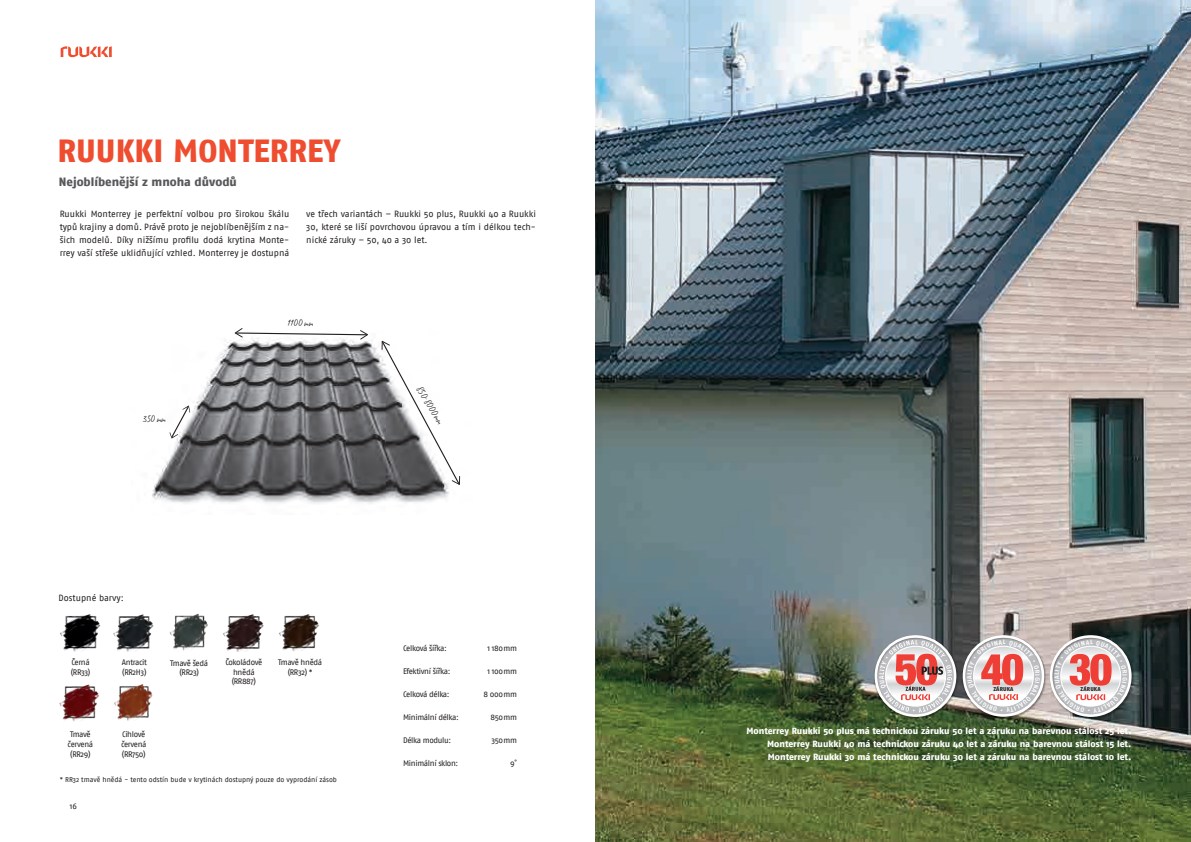
<style>
.page{position:relative;width:1191px;height:842px;background:#fff}
.page>*{position:absolute;margin:0;border:0;box-sizing:border-box;transform-origin:0 0}
.t1{font:800 32px "Fago Pro";color:#ef4d2f}
.t2{font:800 12px "Fago Pro";color:#57585a}
.t3{font:10px "Good Foot";color:#231f20}
.t4{font:9px/13px "Fago Pro";letter-spacing:-.005em;color:#231f20;text-align:justify}
.t5{font:800 9px/13px "Fago Pro";color:#fff;text-align:justify}
.t6{font:8px/9.6px "Fago Pro";letter-spacing:-.045em;color:#231f20;text-align:center}
.t7{font:7px "Fago Pro";color:#231f20}
.t8{font:800 5.6px "Fago OT";letter-spacing:.025em;color:#231f20}
</style>
<div class="page">
<svg style="left:61px;top:46px;width:51px;height:11px"></svg>
<img style="left:152px;top:339px;width:297px;height:165px">
<img style="left:595px;top:0;width:596px;height:842px">
<svg style="left:381px;top:340px;width:80px;height:146px"></svg>
<svg style="left:170px;top:405px;width:20px;height:34px"></svg>
<svg style="left:234px;top:328px;width:134px;height:12px"></svg>
<img style="left:279px;top:614px;width:40px;height:38px">
<img style="left:59px;top:684px;width:40px;height:38px">
<img style="left:114px;top:684px;width:39px;height:37px">
<img style="left:113px;top:614px;width:41px;height:38px">
<img style="left:60px;top:614px;width:41px;height:38px">
<img style="left:223px;top:614px;width:41px;height:38px">
<img style="left:169px;top:613px;width:39px;height:38px">
<img style="left:873px;top:634px;width:262px;height:87px">
<div style="left:874px;top:635px;width:82px;height:82px;border:3px solid #fff;border-radius:50%"></div>
<svg style="left:879px;top:640px;width:73px;height:72px"></svg>
<div style="left:962px;top:635px;width:82px;height:82px;border:3px solid #fff;border-radius:50%"></div>
<div style="left:1049px;top:635px;width:82px;height:82px;border:3px solid #fff;border-radius:50%"></div>
<svg style="left:967px;top:640px;width:73px;height:72px"></svg>
<svg style="left:1054px;top:640px;width:73px;height:72px"></svg>
<h1 class="t1" style="left:57px;top:131px;width:285px">RUUKKI MONTERREY</h1>
<h2 class="t2" style="left:59px;top:174px;width:180px">Nejoblíbenější z mnoha důvodů</h2>
<p class="t4" style="left:60px;top:208px;width:231px">Ruukki Monterrey je perfektní volbou pro širokou škálu typů krajiny a domů. Právě proto je nejoblíbenějším z na&shy;šich modelů. Díky nižšímu profilu dodá krytina Monte&shy;rrey vaší střeše uklidňující vzhled. Monterrey je dostupná</p>
<p class="t4" style="left:306px;top:207px;width:231px">ve třech variantách – Ruukki 50 plus, Ruukki 40 a Ruukki 30, které se liší povrchovou úpravou a tím i délkou tech&shy;nické záruky – 50, 40 a 30 let.</p>
<p class="t3" style="left:143px;top:413px;width:24px">350 mm</p>
<p class="t3" style="left:288px;top:317px;width:27px">1100 mm</p>
<p class="t3" style="left:424px;top:385px;width:44px;rotate:58deg">850-8000 mm</p>
<p class="t4" style="left:59px;top:592px;width:67px">Dostupné barvy:</p>
<p class="t6" style="left:71px;top:658px;width:21px;text-align:left">Černá (RR33)</p>
<p class="t6" style="left:122px;top:658px;width:27px;text-align:left">Antracit (RR2H3)</p>
<p class="t6" style="left:68px;top:730px;width:27px">Tmavě červená (RR29)</p>
<p class="t6" style="left:121px;top:730px;width:27px;text-align:left">Cihlově červená (RR750)</p>
<p class="t6" style="left:170px;top:658px;width:39px">Tmavě šedá (RR23)</p>
<p class="t6" style="left:225px;top:658px;width:39px">Čokoládově hnědá (RR887)</p>
<p class="t6" style="left:278px;top:658px;width:45px">Tmavě hnědá (RR32) *</p>
<p class="t7" style="left:60px;top:775px;width:279px">* RR32 tmavě hnědá - tento odstín bude v krytinách dostupný pouze do vyprodání zásob</p>
<p class="t6" style="left:70px;top:801px;width:9px">16</p>
<p class="t6" style="left:403px;top:644px;width:45px">Celková šířka:</p>
<p class="t6" style="left:403px;top:667px;width:49px">Efektivní šířka:</p>
<p class="t6" style="left:403px;top:690px;width:48px">Celková délka:</p>
<p class="t6" style="left:403px;top:713px;width:57px">Minimální délka:</p>
<p class="t6" style="left:403px;top:736px;width:50px">Délka modulu:</p>
<p class="t6" style="left:403px;top:759px;width:57px">Minimální sklon:</p>
<p class="t6" style="left:487px;top:644px;width:31px">1 180mm</p>
<p class="t6" style="left:487px;top:667px;width:31px">1 100mm</p>
<p class="t6" style="left:483px;top:690px;width:35px">8 000mm</p>
<p class="t6" style="left:490px;top:713px;width:28px">850mm</p>
<p class="t6" style="left:491px;top:736px;width:27px">350mm</p>
<p class="t6" style="left:510px;top:759px;width:8px">9˚</p>
<p class="t8" style="left:993px;top:685px;width:22px">ZÁRUKA</p>
<p class="t8" style="left:1080px;top:685px;width:22px">ZÁRUKA</p>
<p class="t5" style="left:767px;top:725px;width:366px;text-indent:-21px">Monterrey Ruukki 50 plus má technickou záruku 50 let a záruku na barevnou stálost 25 let.<br>Monterrey Ruukki 40 má technickou záruku 40 let a záruku na barevnou stálost 15 let.<br>Monterrey Ruukki 30 má technickou záruku 30 let a záruku na barevnou stálost 10 let.</p>
</div>
